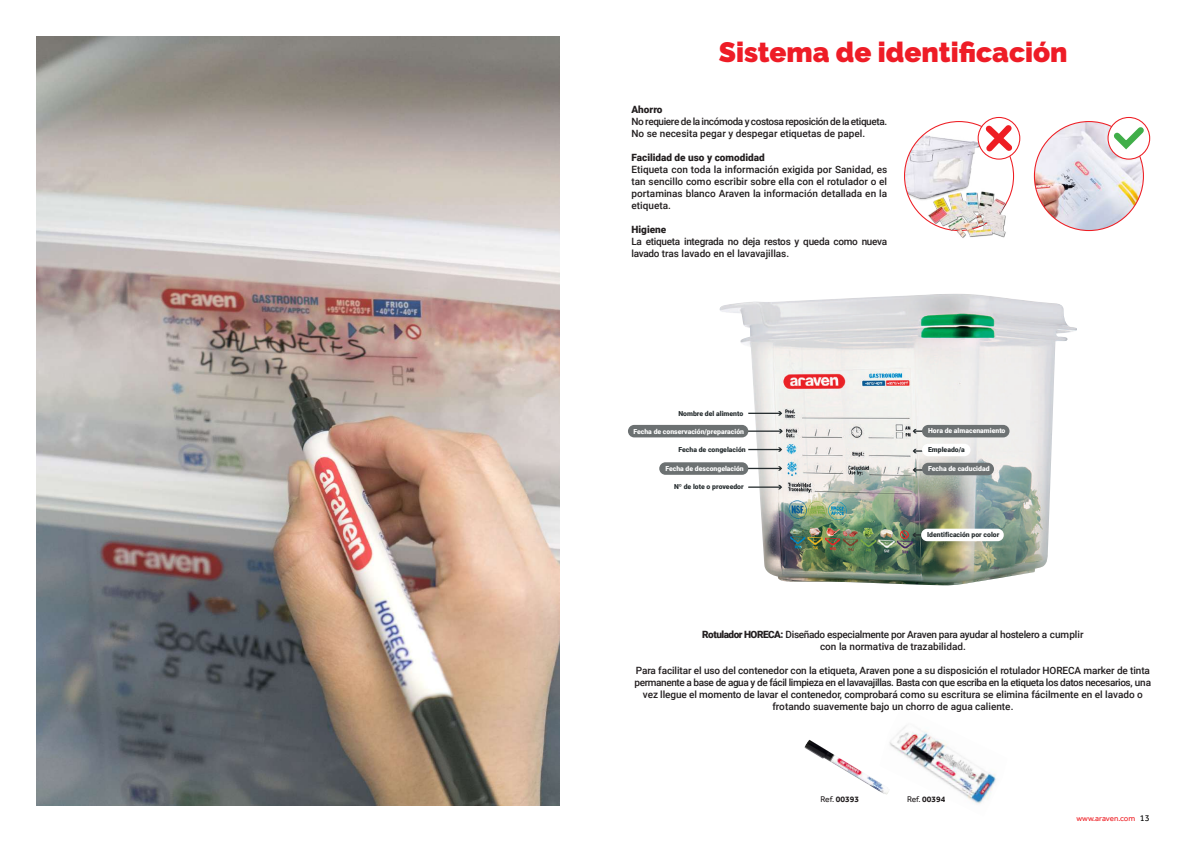
<style>
.page{position:relative;width:1191px;height:842px;background:#fff}
.page>*{position:absolute;margin:0;border:0;box-sizing:border-box;transform-origin:0 0}
.t1{font:900 28px "Raleway";color:#ee1c26}
.t2{font:500 10px/12px "Roboto";letter-spacing:-.01em;color:#231f20;text-align:justify}
.t3{font:500 10px/12px "Roboto";letter-spacing:-.03em;color:#231f20}
.t4{font:500 10px/12px "Roboto";letter-spacing:-.04em;color:#231f20}
.t5{font:900 10px "Roboto";color:#231f20}
.t6{font:700 8.5px "Effra";color:#231f20}
.t7{font:8px "Effra";color:#ee1d23}
.t8{font:900 6.9px "Roboto";color:#fff}
.t9{font:900 6.9px "Roboto";color:#272e30}
.s1{font-weight:900}
.s2{font-weight:400}
.s3{font-size:9px;color:#000}
</style>
<div class="page">
<img style="left:719px;top:294px;width:357px;height:292px">
<hr style="left:702px;top:413px;width:78px;height:1px;background:#272e30">
<svg style="left:778px;top:411px;width:4px;height:5px"></svg>
<hr style="left:914px;top:430px;width:85px;height:2px;background:#272e30">
<svg style="left:912px;top:429px;width:4px;height:4px"></svg>
<div style="left:922px;top:425px;width:87px;height:12px;background:#6c7172;border-radius:6px"></div>
<hr style="left:914px;top:469px;width:78px;height:2px;background:#272e30">
<svg style="left:912px;top:468px;width:4px;height:4px"></svg>
<div style="left:922px;top:463px;width:72px;height:12px;background:#6c7172;border-radius:6px"></div>
<hr style="left:914px;top:450px;width:46px;height:2px;background:#272e30">
<svg style="left:912px;top:449px;width:4px;height:4px"></svg>
<div style="left:922px;top:444px;width:48px;height:12px;background:#fff;border-radius:6px"></div>
<hr style="left:914px;top:534px;width:84px;height:2px;background:#272e30">
<svg style="left:912px;top:533px;width:4px;height:4px"></svg>
<div style="left:921px;top:529px;width:82px;height:12px;background:#fff;border-radius:6px"></div>
<hr style="left:739px;top:449px;width:41px;height:1px;background:#272e30">
<svg style="left:778px;top:447px;width:4px;height:5px"></svg>
<hr style="left:679px;top:486px;width:101px;height:2px;background:#272e30">
<svg style="left:778px;top:485px;width:4px;height:4px"></svg>
<hr style="left:743px;top:430px;width:38px;height:2px;background:#272e30">
<svg style="left:778px;top:429px;width:5px;height:4px"></svg>
<hr style="left:691px;top:468px;width:89px;height:1px;background:#272e30">
<svg style="left:778px;top:466px;width:4px;height:5px"></svg>
<div style="left:672px;top:407px;width:76px;height:13px;background:#fff;border-radius:6px"></div>
<div style="left:628px;top:425px;width:120px;height:12px;background:#6c7172;border-radius:6px"></div>
<div style="left:672px;top:443px;width:76px;height:13px;background:#fff;border-radius:6px"></div>
<div style="left:659px;top:462px;width:89px;height:13px;background:#6c7172;border-radius:6px"></div>
<div style="left:668px;top:480px;width:80px;height:13px;background:#fff;border-radius:6px"></div>
<img style="left:890px;top:725px;width:106px;height:79px">
<img style="left:804px;top:740px;width:86px;height:55px">
<img style="left:1034px;top:122px;width:109px;height:109px;border-radius:54px">
<img style="left:904px;top:125px;width:76px;height:80px">
<svg style="left:1108px;top:117px;width:41px;height:42px"></svg>
<div style="left:1107px;top:117px;width:43px;height:43px;border:1px solid #ee1d23;border-radius:50%"></div>
<svg style="left:978px;top:117px;width:41px;height:42px"></svg>
<div style="left:977px;top:117px;width:43px;height:43px;border:1px solid #ee1d23;border-radius:50%"></div>
<svg style="left:1108px;top:121px;width:41px;height:33px"></svg>
<svg style="left:980px;top:119px;width:38px;height:38px"></svg>
<img style="left:923px;top:185px;width:91px;height:53px">
<img style="left:36px;top:36px;width:523px;height:770px">
<h1 class="t1" style="left:719px;top:36px;width:350px">Sistema de identificación</h1>
<p class="t5" style="left:631px;top:102px;width:33px">Ahorro</p>
<p class="t4" style="left:631px;top:115px;width:257px">No requiere de la incómoda y costosa reposición de la etiqueta.<br>No se necesita pegar y despegar etiquetas de papel.</p>
<p class="t5" style="left:631px;top:150px;width:135px">Facilidad de uso y comodidad</p>
<p class="t2" style="left:631px;top:163px;width:257px">Etiqueta con toda la información exigida por Sanidad, es tan sencillo como escribir sobre ella con el rotulador o el portaminas blanco Araven la información detallada en la etiqueta.</p>
<p class="t5" style="left:631px;top:222px;width:36px">Higiene</p>
<p class="t3" style="left:631px;top:235px;width:257px">La etiqueta integrada no deja restos y queda como nueva lavado tras lavado en el lavavajillas.</p>
<p class="t9" style="left:678px;top:408px;width:66px">Nombre del alimento</p>
<p class="t8" style="left:633px;top:427px;width:112px">Fecha de conservación/preparación</p>
<p class="t9" style="left:678px;top:444px;width:69px">Fecha de congelación</p>
<p class="t8" style="left:665px;top:463px;width:80px">Fecha de descongelación</p>
<p class="t9" style="left:674px;top:481px;width:71px">Nº de lote o proveedor</p>
<p class="t8" style="left:928px;top:426px;width:79px">Hora de almacenamiento</p>
<p class="t8" style="left:928px;top:464px;width:63px">Fecha de caducidad</p>
<p class="t9" style="left:928px;top:445px;width:38px">Empleado/a</p>
<p class="t9" style="left:927px;top:530px;width:74px">Identificación por color</p>
<p class="t3" style="left:702px;top:628px;width:383px;text-align:center"><span class="s1">Rotulador HORECA:</span> Diseñado especialmente por Araven para ayudar al hostelero a cumplir con la normativa de trazabilidad.</p>
<p class="t2" style="left:634px;top:664px;width:518px;text-align:center">Para facilitar el uso del contenedor con la etiqueta, Araven pone a su disposición el rotulador HORECA marker de tinta permanente a base de agua y de fácil limpieza en el lavavajillas. Basta con que escriba en la etiqueta los datos necesarios, una vez llegue el momento de lavar el contenedor, comprobará como su escritura se elimina fácilmente en el lavado o frotando suavemente bajo un chorro de agua caliente.</p>
<p class="t6" style="left:820px;top:794px;width:40px"><span class="s2">Ref.</span> 00393</p>
<p class="t6" style="left:907px;top:794px;width:40px"><span class="s2">Ref.</span> 00394</p>
<p class="t7" style="left:1076px;top:814px;width:75px">www.araven.com <span class="s3">13</span></p>
</div>
